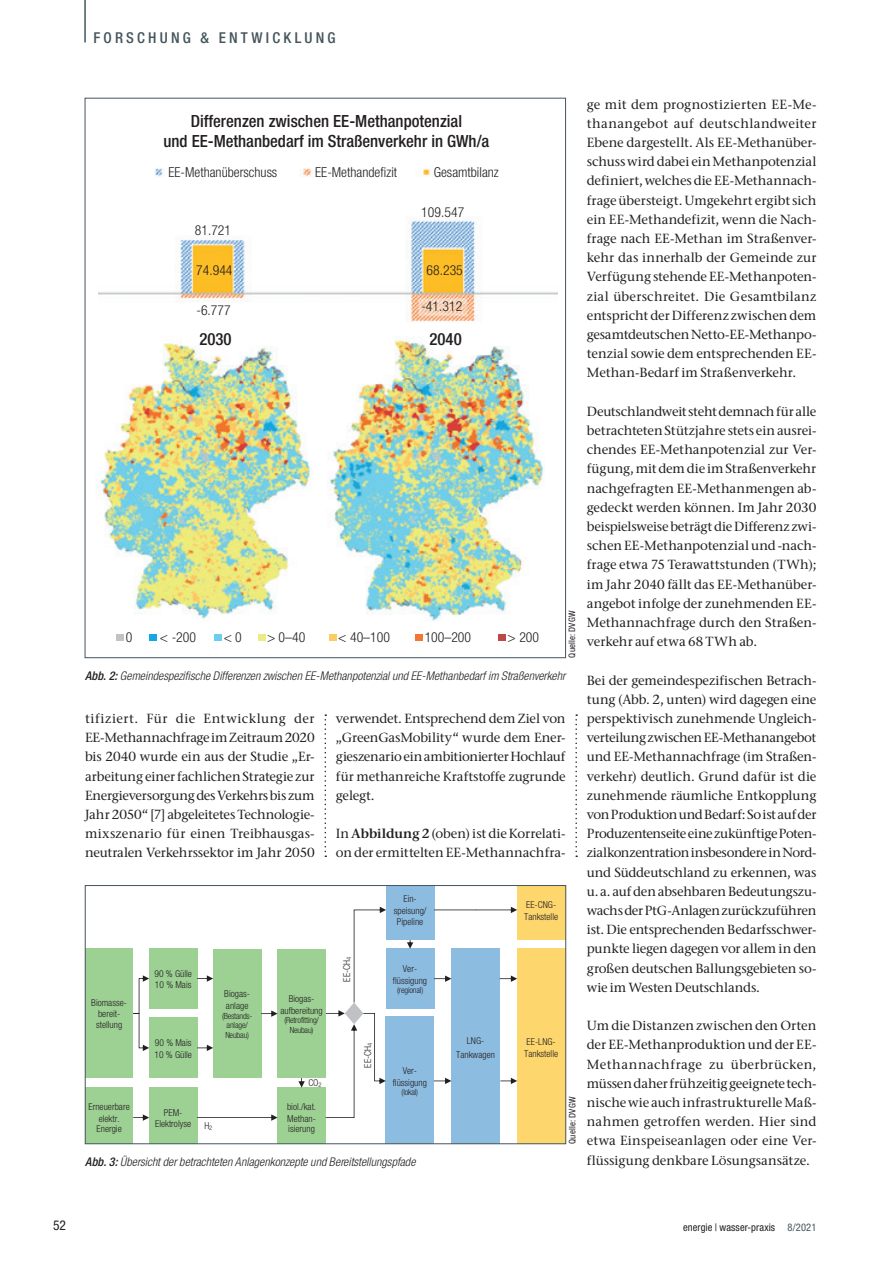
<style>
.page{position:relative;width:893px;height:1263px;background:#fff}
.page>*{position:absolute;margin:0;border:0;box-sizing:border-box;transform-origin:0 0}
.t1{font:500 condensed 16.8px/20.1px "Helvetica Neue LT Std";color:#231f20;text-align:center}
.t2{font:500 condensed 15px "Helvetica Neue LT Std";letter-spacing:.215em;color:#45555d}
.t3{font:300 condensed 13.8px "Helvetica Neue LT Std";color:#231f20}
.t4{font:condensed 13.5px "Helvetica Neue LT Std";color:#231f20}
.t5{font:500 13.2px/19.2px "Stone Serif ITC Pro";letter-spacing:-.005em;color:#231f20;text-align:justify}
.t6{font:italic 300 condensed 12px "Helvetica Neue LT Std";letter-spacing:.005em;color:#231f20}
.t7{font:condensed 10.5px "Helvetica Neue LT Std";letter-spacing:.01em;color:#231f20}
.t8{font:300 condensed 9.45px/11.7px "Helvetica Neue LT Std";color:#231f20;text-align:center}
.t9{font:condensed 9px "Helvetica Neue LT Std";letter-spacing:.02em;color:#231f20}
.t10{font:300 condensed 8.4px/9.4px "Helvetica Neue LT Std";letter-spacing:-.02em;color:#231f20;text-align:center}
.s1{font-weight:500}
.s2{font-weight:600}
.s3{color:#45555d}
</style>
<div class="page">
<svg style="left:325px;top:714px;width:1px;height:143px"></svg>
<svg style="left:575px;top:714px;width:2px;height:143px"></svg>
<img style="left:328px;top:340px;width:216px;height:281px">
<img style="left:100px;top:343px;width:211px;height:276px">
<img style="left:99px;top:168px;width:459px;height:154px">
<div style="left:150px;top:634px;width:7px;height:7px;background:#13a8e1"></div>
<div style="left:214px;top:634px;width:7px;height:7px;background:#6bceef"></div>
<div style="left:116px;top:634px;width:7px;height:7px;background:#c2c3c3"></div>
<div style="left:258px;top:634px;width:7px;height:7px;background:#ebec83"></div>
<div style="left:329px;top:634px;width:7px;height:7px;background:#feca66"></div>
<div style="left:415px;top:634px;width:8px;height:7px;background:#f37635"></div>
<div style="left:498px;top:634px;width:7px;height:7px;background:#bc4848"></div>
<div style="left:452px;top:948px;width:48px;height:196px;background:#8dbce1"></div>
<div style="left:149px;top:1018px;width:48px;height:60px;background:#9dd194"></div>
<div style="left:149px;top:948px;width:48px;height:60px;background:#9dd194"></div>
<div style="left:85px;top:949px;width:48px;height:129px;background:#9dd194"></div>
<div style="left:386px;top:1016px;width:48px;height:128px;background:#8dbce1"></div>
<div style="left:386px;top:949px;width:48px;height:60px;background:#8dbce1"></div>
<div style="left:517px;top:949px;width:48px;height:195px;background:#fdd66e"></div>
<svg style="left:434px;top:1078px;width:17px;height:6px"></svg>
<div style="left:213px;top:949px;width:48px;height:129px;background:#9dd194"></div>
<div style="left:85px;top:1087px;width:48px;height:57px;background:#9dd194"></div>
<div style="left:149px;top:1087px;width:48px;height:57px;background:#9dd194"></div>
<div style="left:278px;top:1087px;width:48px;height:57px;background:#9dd194"></div>
<svg style="left:500px;top:975px;width:17px;height:7px"></svg>
<svg style="left:434px;top:975px;width:17px;height:7px"></svg>
<svg style="left:133px;top:1114px;width:16px;height:7px"></svg>
<svg style="left:197px;top:1114px;width:81px;height:7px"></svg>
<svg style="left:298px;top:1078px;width:7px;height:9px"></svg>
<svg style="left:197px;top:1045px;width:16px;height:6px"></svg>
<svg style="left:197px;top:975px;width:16px;height:7px"></svg>
<svg style="left:133px;top:975px;width:16px;height:76px"></svg>
<div style="left:386px;top:885px;width:48px;height:55px;background:#8dbce1"></div>
<svg style="left:500px;top:1078px;width:17px;height:6px"></svg>
<div style="left:278px;top:949px;width:48px;height:129px;background:#9dd194"></div>
<svg style="left:325px;top:907px;width:61px;height:211px"></svg>
<svg style="left:261px;top:1010px;width:17px;height:7px"></svg>
<div style="left:517px;top:885px;width:48px;height:55px;background:#fdd66e"></div>
<svg style="left:434px;top:907px;width:83px;height:6px"></svg>
<svg style="left:407px;top:940px;width:6px;height:9px"></svg>
<div style="left:85px;top:885px;width:481px;height:259px;border:1px solid #45555d"></div>
<hr style="left:84px;top:0;width:2px;height:43px;background:#45555d">
<p class="t2" style="left:94px;top:28px;width:244px">FORSCHUNG &amp; ENTWICKLUNG</p>
<p class="t1" style="left:163px;top:111px;width:327px">Differenzen zwischen EE-Methanpotenzial<br>und EE-Methanbedarf im Straßenverkehr in GWh/a</p>
<p class="t3" style="left:168px;top:164px;width:110px">EE-Methanüberschuss</p>
<p class="t3" style="left:315px;top:164px;width:83px">EE-Methandefizit</p>
<p class="t3" style="left:434px;top:164px;width:66px">Gesamtbilanz</p>
<p class="t3" style="left:195px;top:222px;width:38px">81.721</p>
<p class="t3" style="left:196px;top:263px;width:38px">74.944</p>
<p class="t3" style="left:196px;top:303px;width:36px">-6.777</p>
<p class="t3" style="left:421px;top:204px;width:45px">109.547</p>
<p class="t3" style="left:427px;top:263px;width:38px">68.235</p>
<p class="t3" style="left:421px;top:298px;width:42px">-41.312</p>
<p class="t1" style="left:199px;top:328px;width:34px">2030</p>
<p class="t1" style="left:429px;top:328px;width:34px">2040</p>
<p class="t3" style="left:126px;top:629px;width:8px">0</p>
<p class="t3" style="left:160px;top:629px;width:38px">&lt; -200</p>
<p class="t3" style="left:224px;top:629px;width:20px">&lt; 0</p>
<p class="t3" style="left:267px;top:629px;width:40px">&gt; 0–40</p>
<p class="t3" style="left:338px;top:629px;width:53px">&lt; 40–100</p>
<p class="t3" style="left:425px;top:629px;width:48px">100–200</p>
<p class="t3" style="left:507px;top:629px;width:33px">&gt; 200</p>
<p class="t9" style="left:567px;top:658px;width:49px;rotate:-90deg">Quelle: DVGW</p>
<p class="t6" style="left:85px;top:669px;width:482px"><span class="s1">Abb. 2:</span> Gemeindespezifische Differenzen zwischen EE-Methanpotenzial und EE-Methanbedarf im Straßenverkehr</p>
<p class="t5" style="left:85px;top:709px;width:231px">tifiziert. Für die Entwicklung der EE-Methannachfrage im Zeitraum 2020 bis 2040 wurde ein aus der Studie „Er&shy;arbeitung einer fachlichen Strategie zur Energieversorgung des Verkehrs bis zum Jahr 2050“ [7] abgeleitetes Technologie&shy;mixszenario für einen Treibhausgas&shy;neutralen Verkehrssektor im Jahr 2050</p>
<p class="t5" style="left:336px;top:709px;width:231px">verwendet. Entsprechend dem Ziel von „GreenGasMobility“ wurde dem Ener&shy;gieszenario ein ambitionierter Hochlauf für methanreiche Kraftstoffe zugrunde gelegt.</p>
<p class="t5" style="left:336px;top:824px;width:231px">In <span class="s2">Abbildung 2</span> (oben) ist die Korrelati&shy;on der ermittelten EE-Methannachfra-</p>
<p class="t8" style="left:91px;top:996px;width:37px">Biomasse&shy;bereit-</p>
<p class="t8" style="left:96px;top:1019px;width:28px">stellung</p>
<p class="t8" style="left:154px;top:967px;width:39px;text-align:left">90 % Gülle<br>10 % Mais</p>
<p class="t8" style="left:154px;top:1037px;width:39px;text-align:left">90 % Mais<br>10 % Gülle</p>
<p class="t8" style="left:224px;top:988px;width:27px;text-align:left">Biogas&shy;anlage</p>
<p class="t10" style="left:222px;top:1011px;width:32px">(Bestands&shy;anlage/<br>Neubau)</p>
<p class="t8" style="left:280px;top:993px;width:44px">Biogas&shy;aufbereitung</p>
<p class="t10" style="left:284px;top:1016px;width:36px">(Retrofitting/<br>Neubau)</p>
<p class="t8" style="left:308px;top:1077px;width:15px">CO<sub>2</sub></p>
<p class="t8" style="left:89px;top:1101px;width:43px;line-height:11.1px">Erneuerbare elektr.<br>Energie</p>
<p class="t8" style="left:155px;top:1106px;width:37px">PEM-<br>Elektrolyse</p>
<p class="t8" style="left:287px;top:1101px;width:31px;line-height:11.1px;text-align:justify">biol./kat.<br>Methan&shy;isierung</p>
<p class="t8" style="left:204px;top:1120px;width:9px">H<sub>2</sub></p>
<p class="t8" style="left:341px;top:981px;width:26px;rotate:-90deg">EE-CH<sub>4</sub></p>
<p class="t8" style="left:362px;top:1068px;width:26px;rotate:-90deg">EE-CH<sub>4</sub></p>
<p class="t8" style="left:394px;top:893px;width:34px">Ein&shy;speisung/</p>
<p class="t8" style="left:397px;top:915px;width:28px">Pipeline</p>
<p class="t8" style="left:393px;top:963px;width:36px">Ver&shy;flüssigung</p>
<p class="t10" style="left:397px;top:985px;width:28px">(regional)</p>
<p class="t8" style="left:393px;top:1065px;width:36px">Ver&shy;flüssigung</p>
<p class="t10" style="left:402px;top:1087px;width:18px">(lokal)</p>
<p class="t6" style="left:85px;top:1155px;width:332px"><span class="s1">Abb. 3:</span> Übersicht der betrachteten Anlagenkonzepte und Bereitstellungspfade</p>
<p class="t8" style="left:456px;top:1034px;width:40px;line-height:13.6px">LNG-<br>Tankwagen</p>
<p class="t8" style="left:524px;top:899px;width:35px;text-align:left">EE-CNG-<br>Tankstelle</p>
<p class="t8" style="left:524px;top:1036px;width:35px;text-align:left">EE-LNG-<br>Tankstelle</p>
<p class="t9" style="left:567px;top:1144px;width:49px;rotate:-90deg">Quelle: DVGW</p>
<p class="t5" style="left:587px;top:94px;width:231px">ge mit dem prognostizierten EE-Me&shy;thanangebot auf deutschlandweiter Ebene dargestellt. Als EE-Methanüber&shy;schuss wird dabei ein Methanpotenzial definiert, welches die EE-Methannach&shy;frage übersteigt. Umgekehrt ergibt sich ein EE-Methandefizit, wenn die Nach&shy;frage nach EE-Methan im Straßenver&shy;kehr das innerhalb der Gemeinde zur Verfügung stehende EE-Methanpoten&shy;zial überschreitet. Die Gesamtbilanz entspricht der Differenz zwischen dem gesamtdeutschen Netto-EE-Methanpo&shy;tenzial sowie dem entsprechenden EE-Methan-Bedarf im Straßenverkehr.</p>
<p class="t5" style="left:587px;top:402px;width:231px">Deutschlandweit steht demnach für alle betrachteten Stützjahre stets ein ausrei&shy;chendes EE-Methanpotenzial zur Ver&shy;fügung, mit dem die im Straßenverkehr nachgefragten EE-Methanmengen ab&shy;gedeckt werden können. Im Jahr 2030 beispielsweise beträgt die Differenz zwi&shy;schen EE-Methanpotenzial und -nach&shy;frage etwa 75 Terawattstunden (TWh); im Jahr 2040 fällt das EE-Methanüber&shy;angebot infolge der zunehmenden EE-Methannachfrage durch den Straßen&shy;verkehr auf etwa 68 TWh ab.</p>
<p class="t5" style="left:587px;top:670px;width:231px">Bei der gemeindespezifischen Betrach&shy;tung (Abb. 2, unten) wird dagegen eine perspektivisch zunehmende Ungleich&shy;verteilung zwischen EE-Methanangebot und EE-Methannachfrage (im Straßen&shy;verkehr) deutlich. Grund dafür ist die zunehmende räumliche Entkopplung von Produktion und Bedarf: So ist auf der Produzentenseite eine zukünftige Poten&shy;zialkonzentration insbesondere in Nord&shy;und Süddeutschland zu erkennen, was u. a. auf den absehbaren Bedeutungszu&shy;wachs der PtG-Anlagen zurückzuführen ist. Die entsprechenden Bedarfsschwer&shy;punkte liegen dagegen vor allem in den großen deutschen Ballungsgebieten so&shy;wie im Westen Deutschlands.</p>
<p class="t5" style="left:587px;top:1016px;width:231px">Um die Distanzen zwischen den Orten der EE-Methanproduktion und der EE-Methannachfrage zu überbrücken, müssen daher frühzeitig geeignete tech&shy;nische wie auch infrastrukturelle Maß&shy;nahmen getroffen werden. Hier sind etwa Einspeiseanlagen oder eine Ver&shy;flüssigung denkbare Lösungsansätze.</p>
<p class="t4" style="left:53px;top:1218px;width:14px">52</p>
<p class="t7" style="left:683px;top:1221px;width:135px">energie | wasser-praxis <span class="s3">8/2021</span></p>
</div>
